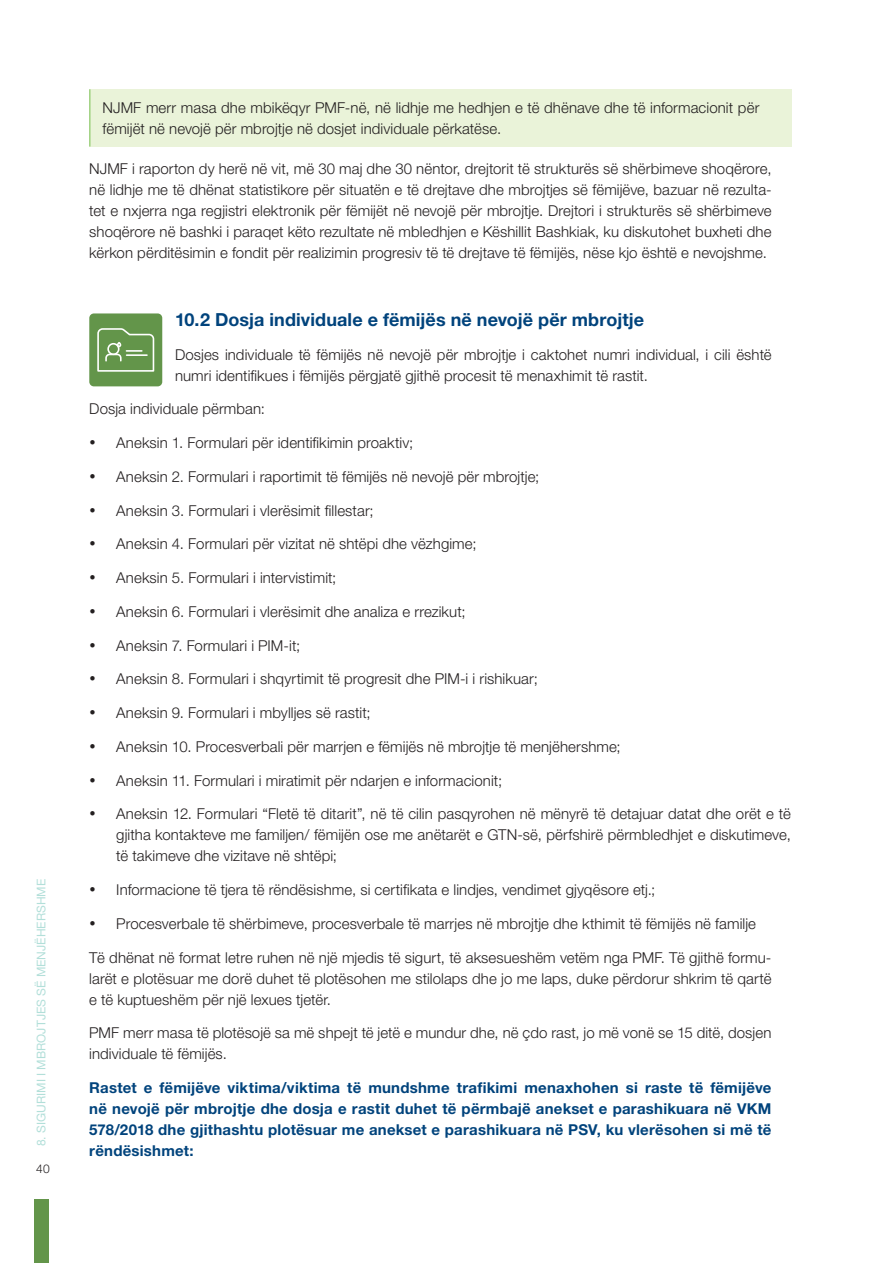
<style>
.page{position:relative;width:893px;height:1263px;background:#fff}
.page>*{position:absolute;margin:0;border:0;box-sizing:border-box;transform-origin:0 0}
.t1{font:700 18px "Helvetica Neue LT Pro";letter-spacing:.005em;color:#01437c}
.t2{font:300 15px/21px "Helvetica Neue LT Pro";letter-spacing:.005em;color:#231f20}
.t3{font:700 15px/21px "Helvetica Neue LT Pro";letter-spacing:.015em;color:#01437c;text-align:justify}
.t4{font:12px "Helvetica Neue LT Pro";color:#b2dfd9}
.t5{font:300 12px "Helvetica Neue LT Pro";color:#231f20}
</style>
<div class="page">
<div style="left:90px;top:89px;width:702px;height:58px;background:#eaf3d9"></div>
<hr style="left:89px;top:89px;width:1px;height:58px;background:#87c765">
<div style="left:89px;top:313px;width:73px;height:73px;background:#63954a;border-radius:5px"></div>
<svg style="left:97px;top:328px;width:58px;height:44px"></svg>
<hr style="left:127px;top:354px;width:20px;height:2px;background:#fff">
<div style="left:35px;top:1199px;width:14px;height:64px;background:#63954a"></div>
<p class="t4" style="left:34px;top:1146px;width:269px;rotate:-90deg">8. SIGURIMI I MBROJTJES SË MENJËHERSHME</p>
<p class="t5" style="left:36px;top:1161px;width:15px">40</p>
<p class="t2" style="left:103px;top:97px;width:658px">NJMF merr masa dhe mbikëqyr PMF-në, në lidhje me hedhjen e të dhënave dhe të informacionit për fëmijët në nevojë për mbrojtje në dosjet individuale përkatëse.</p>
<p class="t2" style="left:89px;top:158px;width:684px;text-align:justify">NJMF i raporton dy herë në vit, më 30 maj dhe 30 nëntor, drejtorit të strukturës së shërbimeve shoqërore, në lidhje me të dhënat statistikore për situatën e të drejtave dhe mbrojtjes së fëmijëve, bazuar në rezulta&shy;tet e nxjerra nga regjistri elektronik për fëmijët në nevojë për mbrojtje. Drejtori i strukturës së shërbimeve shoqërore në bashki i paraqet këto rezultate në mbledhjen e Këshillit Bashkiak, ku diskutohet buxheti dhe kërkon përditësimin e fondit për realizimin progresiv të të drejtave të fëmijës, nëse kjo është e nevojshme.</p>
<p class="t1" style="left:175px;top:308px;width:471px">10.2 Dosja individuale e fëmijës në nevojë për mbrojtje</p>
<p class="t2" style="left:175px;top:343px;width:598px">Dosjes individuale të fëmijës në nevojë për mbrojtje i caktohet numri individual, i cili është numri identifikues i fëmijës përgjatë gjithë procesit të menaxhimit të rastit.</p>
<p class="t2" style="left:89px;top:398px;width:177px">Dosja individuale përmban:</p>
<p class="t2" style="left:89px;top:432px;width:326px">• Aneksin 1. Formulari për identifikimin proaktiv;</p>
<p class="t2" style="left:89px;top:466px;width:452px">• Aneksin 2. Formulari i raportimit të fëmijës në nevojë për mbrojtje;</p>
<p class="t2" style="left:89px;top:499px;width:286px">• Aneksin 3. Formulari i vlerësimit fillestar;</p>
<p class="t2" style="left:89px;top:533px;width:389px">• Aneksin 4. Formulari për vizitat në shtëpi dhe vëzhgime;</p>
<p class="t2" style="left:89px;top:567px;width:249px">• Aneksin 5. Formulari i intervistimit;</p>
<p class="t2" style="left:89px;top:601px;width:378px">• Aneksin 6. Formulari i vlerësimit dhe analiza e rrezikut;</p>
<p class="t2" style="left:89px;top:634px;width:212px">• Aneksin 7. Formulari i PIM-it;</p>
<p class="t2" style="left:89px;top:668px;width:450px">• Aneksin 8. Formulari i shqyrtimit të progresit dhe PIM-i i rishikuar;</p>
<p class="t2" style="left:89px;top:702px;width:283px">• Aneksin 9. Formulari i mbylljes së rastit;</p>
<p class="t2" style="left:89px;top:736px;width:533px">• Aneksin 10. Procesverbali për marrjen e fëmijës në mbrojtje të menjëhershme;</p>
<p class="t2" style="left:89px;top:769px;width:414px">• Aneksin 11. Formulari i miratimit për ndarjen e informacionit;</p>
<p class="t2" style="left:116px;top:803px;width:676px;text-align:justify;text-indent:-27px">• Aneksin 12. Formulari “Fletë të ditarit”, në të cilin pasqyrohen në mënyrë të detajuar datat dhe orët e të gjitha kontakteve me familjen/ fëmijën ose me anëtarët e GTN-së, përfshirë përmbledhjet e diskutimeve, të takimeve dhe vizitave në shtëpi;</p>
<p class="t2" style="left:89px;top:879px;width:568px">• Informacione të tjera të rëndësishme, si certifikata e lindjes, vendimet gjyqësore etj.;</p>
<p class="t2" style="left:89px;top:913px;width:668px">• Procesverbale të shërbimeve, procesverbale të marrjes në mbrojtje dhe kthimit të fëmijës në familje</p>
<p class="t2" style="left:89px;top:946px;width:684px;text-align:justify">Të dhënat në format letre ruhen në një mjedis të sigurt, të aksesueshëm vetëm nga PMF. Të gjithë formu&shy;larët e plotësuar me dorë duhet të plotësohen me stilolaps dhe jo me laps, duke përdorur shkrim të qartë e të kuptueshëm për një lexues tjetër.</p>
<p class="t2" style="left:89px;top:1022px;width:684px">PMF merr masa të plotësojë sa më shpejt të jetë e mundur dhe, në çdo rast, jo më vonë se 15 ditë, dosjen individuale të fëmijës.</p>
<p class="t3" style="left:89px;top:1077px;width:684px">Rastet e fëmijëve viktima/viktima të mundshme trafikimi menaxhohen si raste të fëmijëve në nevojë për mbrojtje dhe dosja e rastit duhet të përmbajë anekset e parashikuara në VKM 578/2018 dhe gjithashtu plotësuar me anekset e parashikuara në PSV, ku vlerësohen si më të rëndësishmet:</p>
</div>
